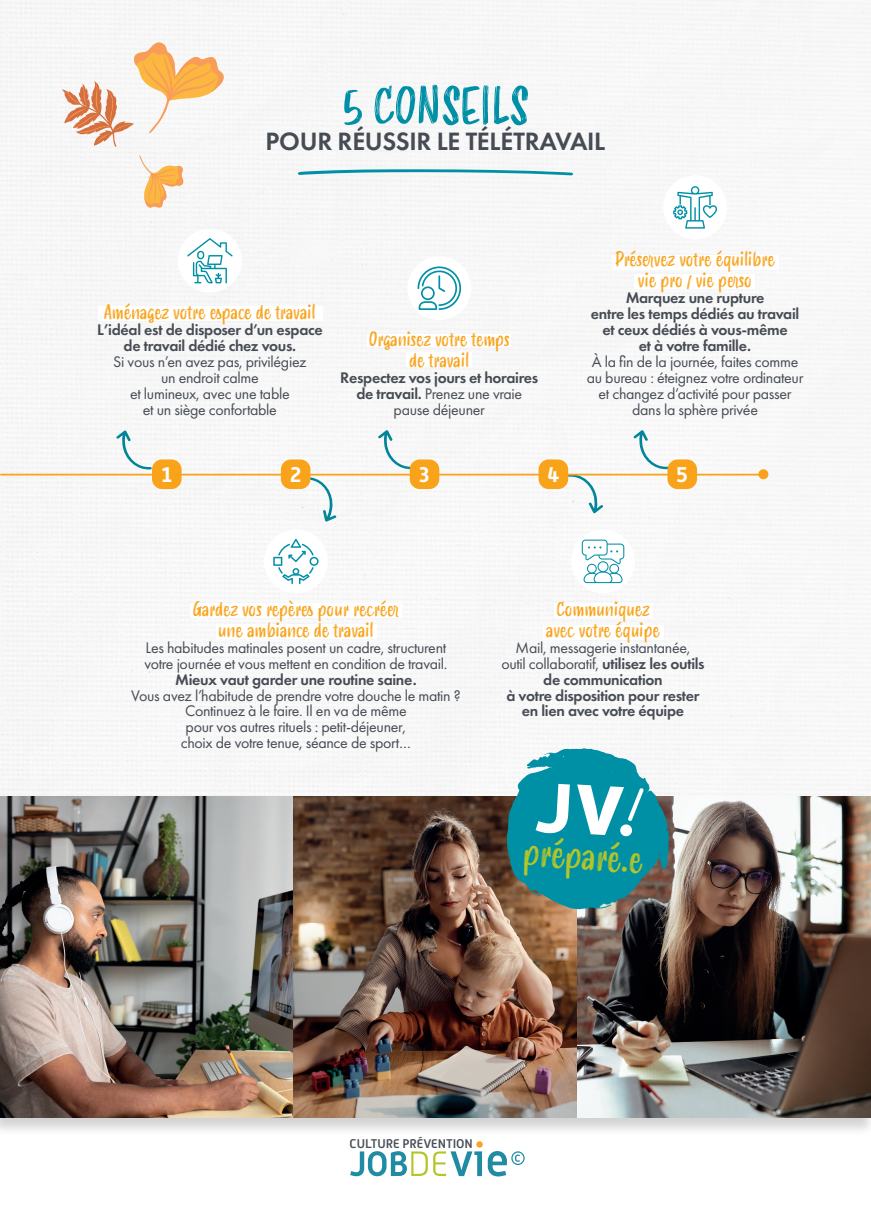
<style>
.page{position:relative;width:871px;height:1219px;background:#fff}
.page>*{position:absolute;margin:0;border:0;box-sizing:border-box;transform-origin:0 0}
.t1{font:50px "Smoothy";letter-spacing:-.02em;color:#0090a6}
.t2{font:37.1px "Smoothy";color:#b5c527}
.t3{font:600 26px "Futura PT";letter-spacing:-.01em;color:#464b54}
.t4{font:700 21.2px "Alwyn New";color:#fff}
.t5{font:19.5px/21.2px "Smoothy";letter-spacing:-.02em;color:#f9a31b;text-align:center}
.t6{font:15.9px/15.9px "Futura PT";letter-spacing:-.02em;color:#464b54;text-align:center}
.t7{font:600 15.9px/15.9px "Futura PT";letter-spacing:-.02em;color:#464b54;text-align:center}
.t8{font:500 12.6px "Alwyn New";letter-spacing:-.005em;color:#484f57}
.s1{font-weight:400}
</style>
<div class="page">
<img style="left:0;top:0;width:870px;height:797px">
<img style="left:0;top:797px;width:870px;height:320px">
<svg style="left:350px;top:1151px;width:77px;height:25px"></svg>
<div style="left:476px;top:1141px;width:6px;height:7px;background:#f9a327;border-radius:50%"></div>
<svg style="left:433px;top:1151px;width:91px;height:25px"></svg>
<svg style="left:139px;top:155px;width:45px;height:53px"></svg>
<svg style="left:506px;top:748px;width:163px;height:161px"></svg>
<svg style="left:309px;top:477px;width:27px;height:45px"></svg>
<svg style="left:116px;top:431px;width:36px;height:40px"></svg>
<svg style="left:378px;top:430px;width:35px;height:40px"></svg>
<svg style="left:633px;top:430px;width:35px;height:40px"></svg>
<svg style="left:567px;top:473px;width:36px;height:40px"></svg>
<hr style="left:1px;top:474px;width:759px;height:1px;background:#f9a31b">
<div style="left:758px;top:469px;width:10px;height:10px;background:#f9a31b;border-radius:50%"></div>
<div style="left:667px;top:459px;width:29px;height:30px;background:#f9a31b;border-radius:10px"></div>
<div style="left:538px;top:459px;width:30px;height:30px;background:#f9a31b;border-radius:10px"></div>
<div style="left:281px;top:459px;width:29px;height:30px;background:#f9a31b;border-radius:10px"></div>
<div style="left:409px;top:459px;width:30px;height:30px;background:#f9a31b;border-radius:10px"></div>
<div style="left:152px;top:459px;width:29px;height:30px;background:#f9a31b;border-radius:10px"></div>
<div style="left:663px;top:175px;width:63px;height:64px;background:#fff;border-radius:50%"></div>
<svg style="left:673px;top:186px;width:43px;height:43px"></svg>
<div style="left:407px;top:256px;width:64px;height:64px;background:#fff;border-radius:50%"></div>
<svg style="left:417px;top:266px;width:44px;height:44px"></svg>
<div style="left:264px;top:529px;width:64px;height:64px;background:#fff;border-radius:50%"></div>
<svg style="left:273px;top:539px;width:45px;height:45px"></svg>
<div style="left:571px;top:529px;width:63px;height:64px;background:#fff;border-radius:50%"></div>
<svg style="left:581px;top:540px;width:43px;height:43px"></svg>
<div style="left:178px;top:229px;width:64px;height:64px;background:#fff;border-radius:50%"></div>
<svg style="left:187px;top:238px;width:45px;height:45px"></svg>
<svg style="left:62px;top:42px;width:162px;height:105px"></svg>
<div style="left:367px;top:334px;width:144px;height:13px;background:#fff"></div>
<div style="left:406px;top:353px;width:66px;height:14px;background:#fff"></div>
<div style="left:98px;top:306px;width:225px;height:15px;background:#fff"></div>
<div style="left:190px;top:603px;width:212px;height:15px;background:#fff"></div>
<div style="left:216px;top:624px;width:160px;height:14px;background:#fff"></div>
<div style="left:554px;top:603px;width:98px;height:15px;background:#fff"></div>
<div style="left:542px;top:625px;width:121px;height:14px;background:#fff"></div>
<div style="left:612px;top:255px;width:166px;height:14px;background:#fff"></div>
<div style="left:634px;top:275px;width:120px;height:14px;background:#fff"></div>
<svg style="left:297px;top:169px;width:276px;height:6px"></svg>
<h1 class="t1" style="left:341px;top:70px;width:189px">5 CONSEILS</h1>
<h3 class="t3" style="left:265px;top:125px;width:341px">POUR RÉUSSIR LE TÉLÉTRAVAIL</h3>
<p class="t5" style="left:104px;top:302px;width:213px">Aménagez votre espace de travail</p>
<p class="t7" style="left:97px;top:321px;width:227px">L’idéal est de disposer d’un espace de travail dédié chez vous.</p>
<p class="t6" style="left:113px;top:353px;width:195px">Si vous n’en avez pas, privilégiez un endroit calme<br>et lumineux, avec une table<br>et un siège confortable</p>
<p class="t5" style="left:369px;top:329px;width:142px">Organisez votre temps de travail</p>
<p class="t7" style="left:340px;top:369px;width:199px">Respectez vos jours et horaires de travail. <span class="s1">Prenez une vraie pause déjeuner</span></p>
<p class="t5" style="left:615px;top:249px;width:161px">Préservez votre équilibre vie pro / vie perso</p>
<p class="t7" style="left:590px;top:290px;width:210px">Marquez une rupture<br>entre les temps dédiés au travail et ceux dédiés à vous-même<br>et à votre famille.</p>
<p class="t6" style="left:586px;top:353px;width:218px">À la fin de la journée, faites comme au bureau : éteignez votre ordinateur et changez d’activité pour passer dans la sphère privée</p>
<h3 class="t4" style="left:161px;top:463px;width:12px">1</h3>
<h3 class="t4" style="left:290px;top:463px;width:13px">2</h3>
<h3 class="t4" style="left:419px;top:463px;width:12px">3</h3>
<h3 class="t4" style="left:547px;top:463px;width:14px">4</h3>
<h3 class="t4" style="left:676px;top:463px;width:13px">5</h3>
<p class="t5" style="left:192px;top:599px;width:208px">Gardez vos repères pour recréer une ambiance de travail</p>
<p class="t6" style="left:144px;top:639px;width:304px;text-align:left">Les habitudes matinales posent un cadre, structurent votre journée et vous mettent en condition de travail.</p>
<p class="t7" style="left:175px;top:671px;width:243px">Mieux vaut garder une routine saine.</p>
<p class="t6" style="left:131px;top:687px;width:331px">Vous avez l’habitude de prendre votre douche le matin ?<br>Continuez à le faire. Il en va de même<br>pour vos autres rituels : petit-déjeuner,<br>choix de votre tenue, séance de sport…</p>
<p class="t5" style="left:546px;top:599px;width:115px">Communiquez avec votre équipe</p>
<p class="t7" style="left:501px;top:639px;width:205px"><span class="s1">Mail, messagerie instantanée,<br>outil collaboratif,</span> utilisez les outils de communication<br>à votre disposition pour rester en lien avec votre équipe</p>
<h2 class="t2" style="left:524px;top:826px;width:122px;rotate:3deg">préparé.e</h2>
<p class="t8" style="left:349px;top:1136px;width:125px">CULTURE PRÉVENTION</p>
</div>
